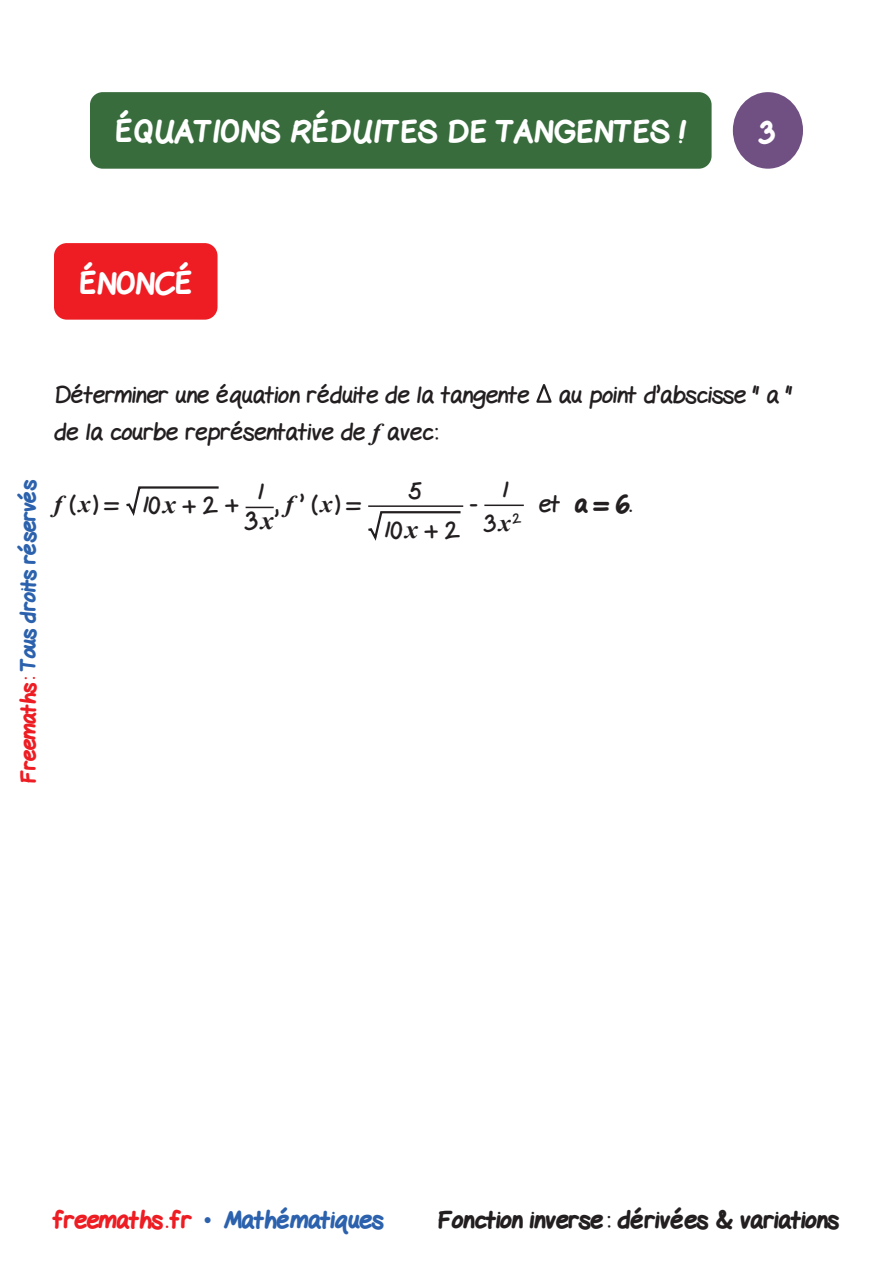
<style>
.page{position:relative;width:893px;height:1263px;background:#fff}
.page>*{position:absolute;margin:0;border:0;box-sizing:border-box;transform-origin:0 0}
.t1{font:800 30px "Gel Pen";letter-spacing:.02em;color:#fff}
.Texte-Enoncé{font:25.5px "Gel Pen";color:#231f20}
.Texte-Enoncé-2{font:24px/37.5px "Gel Pen";color:#231f20}
.Texte-Enoncé-3{font:800 24px "Gel Pen";color:#231f20}
.t2{font:800 24px "Gel Pen";color:#2c62ad}
.Texte{font:24px "Gel Pen";color:#231f20}
.t3{font:800 21px "Gel Pen";letter-spacing:-.01em;color:#2c62ad}
.s1{font-family:"Times New Roman";font-weight:700;font-style:italic}
.s2{color:#ee1d23}
.s3{font-family:"Times New Roman";font-weight:700;font-style:italic;font-size:25.5px}
.s4{font-weight:400}
.s5{font-family:"Times New Roman";font-weight:400}
</style>
<div class="page">
<div style="left:54px;top:243px;width:164px;height:77px;background:#ee1d23;border-radius:13px"></div>
<div style="left:733px;top:92px;width:70px;height:77px;background:#704f83;border-radius:50%"></div>
<div style="left:90px;top:92px;width:622px;height:77px;background:#386c3d;border-radius:13px"></div>
<svg style="left:536px;top:384px;width:16px;height:19px"></svg>
<svg style="left:126px;top:486px;width:93px;height:30px"></svg>
<svg style="left:246px;top:507px;width:28px;height:1px"></svg>
<hr style="left:368px;top:505px;width:95px;height:2px;background:#231f20">
<svg style="left:368px;top:511px;width:93px;height:30px"></svg>
<hr style="left:484px;top:504px;width:40px;height:2px;background:#231f20">
<p class="t1" style="left:115px;top:109px;width:572px">ÉQUATIONS RÉDUITES DE TANGENTES !</p>
<p class="t1" style="left:760px;top:109px;width:16px">3</p>
<p class="t1" style="left:80px;top:260px;width:114px">ÉNONCÉ</p>
<p class="Texte-Enoncé-2" style="left:54px;top:373px;width:740px">Déterminer une équation réduite de la tangente au point d’abscisse " a " de la courbe représentative de <span class="s1">f</span> avec:</p>
<p class="t3" style="left:12px;top:783px;width:305px;rotate:-90deg"><span class="s2">Freemaths:</span> Tous droits réservés</p>
<p class="Texte" style="left:256px;top:472px;width:10px">1</p>
<p class="Texte-Enoncé" style="left:246px;top:499px;width:29px">3<span class="s1">x</span></p>
<p class="Texte-Enoncé-2" style="left:274px;top:482px;width:89px">, <span class="s1">f</span> ’ (<span class="s1">x</span>) =</p>
<p class="Texte-Enoncé-2" style="left:54px;top:482px;width:67px"><span class="s1">f</span> (<span class="s1">x</span>) =</p>
<p class="Texte" style="left:140px;top:485px;width:100px">10<span class="s3">x</span> + 2 +</p>
<p class="Texte" style="left:410px;top:471px;width:13px">5</p>
<p class="Texte" style="left:382px;top:510px;width:79px">10<span class="s3">x</span> + 2</p>
<p class="Texte" style="left:500px;top:470px;width:10px">1</p>
<p class="Texte-Enoncé-2" style="left:484px;top:502px;width:38px">3<span class="s1">x</span><sup>2</sup></p>
<p class="Texte-Enoncé-2" style="left:470px;top:482px;width:8px">-</p>
<p class="Texte-Enoncé-3" style="left:539px;top:485px;width:94px"><span class="s4">et</span> a = 6.</p>
<p class="t2" style="left:54px;top:1201px;width:331px"><span class="s2">freemaths . fr</span> <span class="s5">•</span> Mathématiques</p>
<p class="Texte-Enoncé-3" style="left:438px;top:1201px;width:402px">Fonction inverse: dérivées &amp; variations</p>
</div>
